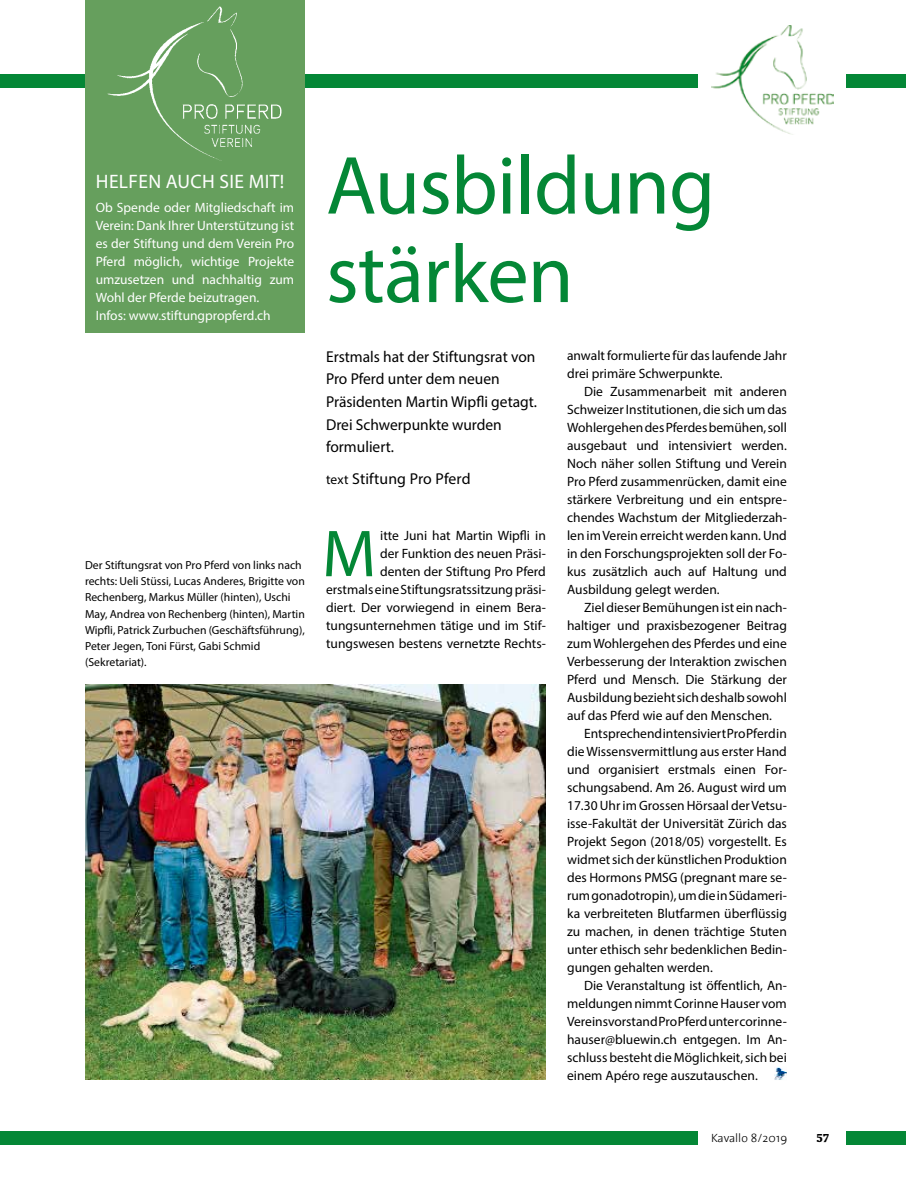
<style>
.page{position:relative;width:906px;height:1191px;background:#fff}
.page>*{position:absolute;margin:0;border:0;box-sizing:border-box;transform-origin:0 0}
.t1{font:83.1px/88.5px "Myriad Pro";letter-spacing:-.01em;color:#048736}
.t2{font:66.9px "Myriad Pro";color:#048736}
.t3{font:19.5px "Myriad Pro";letter-spacing:.02em;color:#fff}
.t4{font:15.75px/22.5px "Myriad Pro";color:#000}
.t5{font:13.5px/18px "Myriad Pro";color:#000;text-align:justify}
.t6{font:13.5px/18px "Myriad Pro";color:#fff}
.t7{font:300 12px "The Sans";color:#000}
.t8{font:700 condensed 12px "Swift";color:#000}
.t9{font:11.7px/16.2px "Myriad Pro";color:#000}
.s1{font-size:13.5px}
</style>
<div class="page">
<img style="left:711px;top:26px;width:122px;height:109px">
<div style="left:0;top:1131px;width:697px;height:14px;background:#048736"></div>
<div style="left:0;top:74px;width:697px;height:14px;background:#048736"></div>
<div style="left:846px;top:1131px;width:60px;height:14px;background:#048736"></div>
<div style="left:846px;top:74px;width:60px;height:14px;background:#048736"></div>
<div style="left:85px;top:162px;width:220px;height:170px;background:#669f5d"></div>
<div style="left:85px;top:0;width:220px;height:180px;background:#669f5d"></div>
<img style="left:107px;top:6px;width:175px;height:155px">
<img style="left:85px;top:684px;width:461px;height:395px">
<svg style="left:774px;top:1067px;width:13px;height:13px"></svg>
<h3 class="t3" style="left:96px;top:170px;width:190px">Helfen auch Sie mit!</h3>
<p class="t6" style="left:96px;top:198px;width:200px">Ob Spende oder Mitgliedschaft im Verein: Dank Ihrer Unterstützung ist es der Stiftung und dem Verein Pro Pferd möglich, wichtige Projekte umzusetzen und nachhaltig zum Wohl der Pferde beizutragen.<br>Infos: www.stiftungpropferd.ch</p>
<p class="t9" style="left:85px;top:557px;width:221px">Der Stiftungsrat von Pro Pferd von links nach rechts: Ueli Stüssi, Lucas Anderes, Brigitte von Rechenberg, Markus Müller (hinten), Uschi May, Andrea von Rechenberg (hinten), Martin Wipfli, Patrick Zurbuchen (Geschäftsführung), Peter Jegen, Toni Fürst, Gabi Schmid (Sekretariat).</p>
<h1 class="t1" style="left:326px;top:140px;width:390px">Ausbildung stärken</h1>
<p class="t4" style="left:326px;top:345px;width:212px">Erstmals hat der Stiftungsrat von<br>Pro Pferd unter dem neuen<br>Präsidenten Martin Wipfli getagt.<br>Drei Schwerpunkte wurden formuliert.</p>
<p class="t4" style="left:326px;top:467px;width:146px"><span class="s1">text</span> Stiftung Pro Pferd</p>
<p class="t5" style="left:326px;top:526px;width:221px;text-align:right">itte Juni hat Martin Wipfli in<br>der Funktion des neuen Präsi-<br>denten der Stiftung Pro Pferd<br>erstmals eine Stiftungsratssitzung präsi&shy;diert. Der vorwiegend in einem Bera&shy;tungsunternehmen tätige und im Stif&shy;tungswesen bestens vernetzte Rechts-</p>
<h2 class="t2" style="left:322px;top:512px;width:55px">M</h2>
<p class="t5" style="left:567px;top:346px;width:221px">anwalt formulierte für das laufende Jahr drei primäre Schwerpunkte.</p>
<p class="t5" style="left:567px;top:382px;width:221px;text-indent:17px">Die Zusammenarbeit mit anderen Schweizer Institutionen, die sich um das Wohlergehen des Pferdes bemühen, soll ausgebaut und intensiviert werden.<br>Noch näher sollen Stiftung und Verein Pro Pferd zusammenrücken, damit eine stärkere Verbreitung und ein entspre&shy;chendes Wachstum der Mitgliederzah&shy;len im Verein erreicht werden kann. Und in den Forschungsprojekten soll der Fo&shy;kus zusätzlich auch auf Haltung und Ausbildung gelegt werden.</p>
<p class="t5" style="left:567px;top:598px;width:221px;text-indent:17px">Ziel dieser Bemühungen ist ein nach&shy;haltiger und praxisbezogener Beitrag zum Wohlergehen des Pferdes und eine Verbesserung der Interaktion zwischen Pferd und Mensch. Die Stärkung der Ausbildung bezieht sich deshalb sowohl auf das Pferd wie auf den Menschen.</p>
<p class="t5" style="left:567px;top:724px;width:221px;text-indent:17px">Entsprechend intensiviert Pro Pferd in die Wissensvermittlung aus erster Hand und organisiert erstmals einen For&shy;schungsabend. Am 26. August wird um 17.30 Uhr im Grossen Hörsaal der Vetsu&shy;isse-Fakultät der Universität Zürich das Projekt Segon (2018/05) vorgestellt. Es widmet sich der künstlichen Produktion des Hormons PMSG (pregnant mare se&shy;rum gonadotropin), um die in Südameri&shy;ka verbreiteten Blutfarmen überflüssig zu machen, in denen trächtige Stuten unter ethisch sehr bedenklichen Bedin&shy;gungen gehalten werden.</p>
<p class="t5" style="left:567px;top:976px;width:221px;text-indent:17px">Die Veranstaltung ist öffentlich, An&shy;meldungen nimmt Corinne Hauser vom Vereinsvorstand Pro Pferd unter corinne&shy;hauser@bluewin.ch entgegen. Im An&shy;schluss besteht die Möglichkeit, sich bei einem Apéro rege auszutauschen.</p>
<p class="t7" style="left:711px;top:1128px;width:78px">Kavallo 8/2019</p>
<p class="t8" style="left:816px;top:1131px;width:14px">57</p>
</div>
